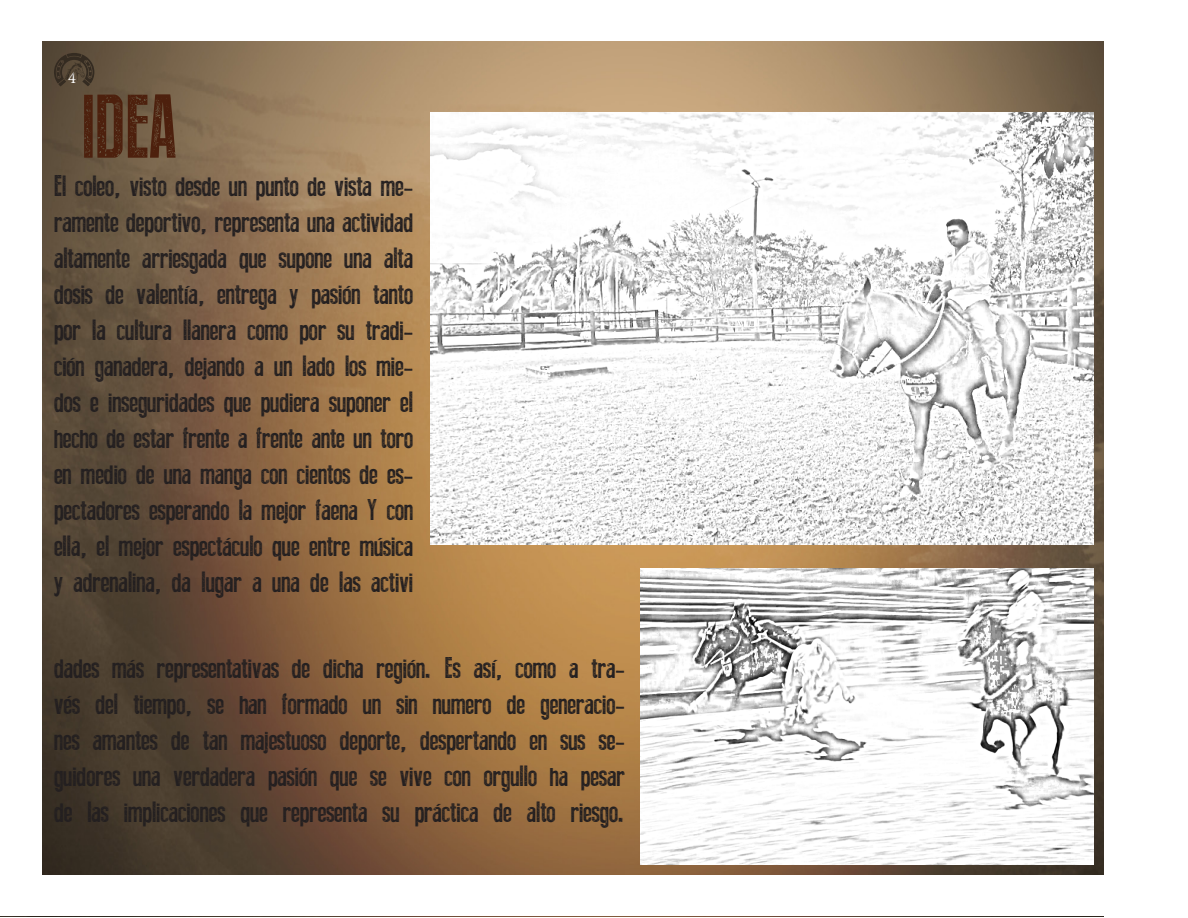
<style>
.page{position:relative;width:1188px;height:918px;background:#fff}
.page>*{position:absolute;margin:0;border:0;box-sizing:border-box;transform-origin:0 0}
.t1{font:90px "Press Style";color:#4d200d}
.t2{font:30px/36px "Press Style";color:#231f20;text-align:justify}
.t3{font:16.5px "Minion Pro";color:#fff}
</style>
<div class="page">
<img style="left:0;top:41px;width:1104px;height:876px">
<div style="left:0;top:0;width:41px;height:916px;background:#fff"></div>
<div style="left:3px;top:875px;width:1185px;height:40px;background:#fff"></div>
<svg style="left:54px;top:53px;width:40px;height:33px"></svg>
<img style="left:430px;top:112px;width:663px;height:433px">
<img style="left:640px;top:569px;width:453px;height:295px">
<p class="t3" style="left:68px;top:66px;width:9px">4</p>
<p class="t1" style="left:82px;top:81px;width:98px">IDEA</p>
<p class="t2" style="left:54px;top:169px;width:361px">El coleo, visto desde un punto de vista me&shy;ramente deportivo, representa una actividad altamente arriesgada que supone una alta dosis de valentía, entrega y pasión tanto por la cultura llanera como por su tradi&shy;ción ganadera, dejando a un lado los mie&shy;dos e inseguridades que pudiera suponer el hecho de estar frente a frente ante un toro en medio de una manga con cientos de es&shy;pectadores esperando la mejor faena Y con ella, el mejor espectáculo que entre música y adrenalina, da lugar a una de las activi</p>
<p class="t2" style="left:54px;top:651px;width:572px">dades más representativas de dicha región. Es así, como a tra&shy;vés del tiempo, se han formado un sin numero de generacio&shy;nes amantes de tan majestuoso deporte, despertando en sus se&shy;guidores una verdadera pasión que se vive con orgullo ha pesar de las implicaciones que representa su práctica de alto riesgo.</p>
</div>
